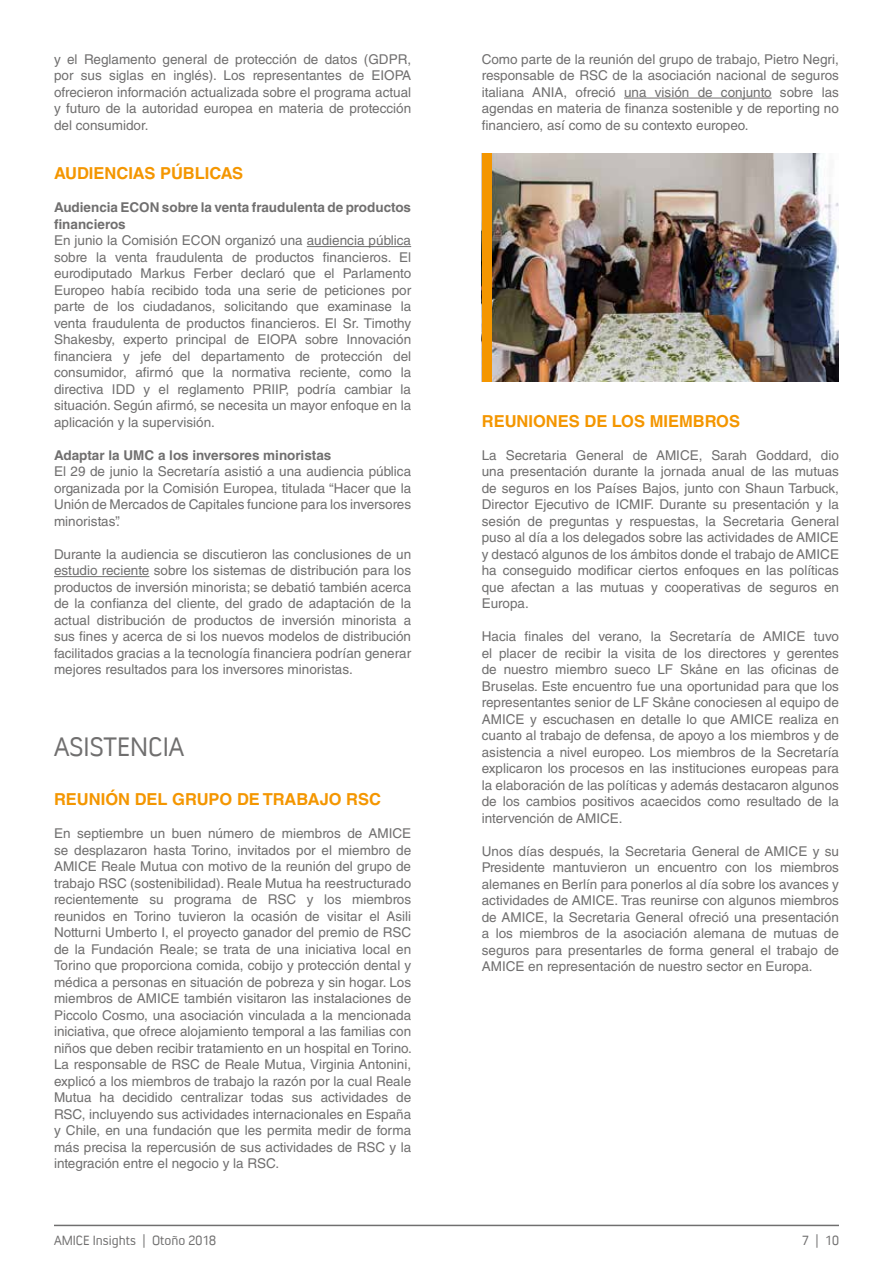
<style>
.page{position:relative;width:893px;height:1263px;background:#fff}
.page>*{position:absolute;margin:0;border:0;box-sizing:border-box;transform-origin:0 0}
.t1{font:27px "Convection";color:#706f6f}
.t2{font:700 16.5px "Helvetica LT Std";color:#f49600}
.t3{font:13.5px/16.5px "Helvetica LT Std";color:#706f6f;text-align:justify}
.t4{font:700 13.5px/16.5px "Helvetica LT Std";color:#706f6f}
.t5{font:13.5px "Convection";color:#706f6f}
</style>
<div class="page">
<hr style="left:54px;top:1225px;width:785px;height:1px;background:#706f6f">
<hr style="left:307px;top:246px;width:104px;height:1px;background:#706f6f">
<hr style="left:54px;top:576px;width:95px;height:1px;background:#706f6f">
<hr style="left:624px;top:98px;width:148px;height:1px;background:#706f6f">
<img style="left:492px;top:153px;width:347px;height:228px">
<div style="left:482px;top:153px;width:10px;height:228px;background:#f49600"></div>
<p class="t3" style="left:54px;top:51px;width:359px">y el Reglamento general de protección de datos (GDPR, por sus siglas en inglés). Los representantes de EIOPA ofrecieron información actualizada sobre el programa actual y futuro de la autoridad europea en materia de protección del consumidor.</p>
<p class="t2" style="left:54px;top:163px;width:191px">AUDIENCIAS PÚBLICAS</p>
<p class="t4" style="left:54px;top:199px;width:359px">Audiencia ECON sobre la venta fraudulenta de productos financieros</p>
<p class="t3" style="left:54px;top:232px;width:359px">En junio la Comisión ECON organizó una audiencia pública sobre la venta fraudulenta de productos financieros. El eurodiputado Markus Ferber declaró que el Parlamento Europeo había recibido toda una serie de peticiones por parte de los ciudadanos, solicitando que examinase la venta fraudulenta de productos financieros. El Sr. Timothy Shakesby, experto principal de EIOPA sobre Innovación financiera y jefe del departamento de protección del consumidor, afirmó que la normativa reciente, como la directiva IDD y el reglamento PRIIP, podría cambiar la situación. Según afirmó, se necesita un mayor enfoque en la aplicación y la supervisión.</p>
<p class="t4" style="left:54px;top:446px;width:279px">Adaptar la UMC a los inversores minoristas</p>
<p class="t3" style="left:54px;top:463px;width:359px">El 29 de junio la Secretaría asistió a una audiencia pública organizada por la Comisión Europea, titulada “Hacer que la Unión de Mercados de Capitales funcione para los inversores minoristas”.</p>
<p class="t3" style="left:54px;top:546px;width:359px">Durante la audiencia se discutieron las conclusiones de un estudio reciente sobre los sistemas de distribución para los productos de inversión minorista; se debatió también acerca de la confianza del cliente, del grado de adaptación de la actual distribución de productos de inversión minorista a sus fines y acerca de si los nuevos modelos de distribución facilitados gracias a la tecnología financiera podrían generar mejores resultados para los inversores minoristas.</p>
<h1 class="t1" style="left:54px;top:729px;width:132px">ASISTENCIA</h1>
<p class="t2" style="left:54px;top:789px;width:329px">REUNIÓN DEL GRUPO DE TRABAJO RSC</p>
<p class="t3" style="left:54px;top:825px;width:359px">En septiembre un buen número de miembros de AMICE se desplazaron hasta Torino, invitados por el miembro de AMICE Reale Mutua con motivo de la reunión del grupo de trabajo RSC (sostenibilidad). Reale Mutua ha reestructurado recientemente su programa de RSC y los miembros reunidos en Torino tuvieron la ocasión de visitar el Asili Notturni Umberto I, el proyecto ganador del premio de RSC de la Fundación Reale; se trata de una iniciativa local en Torino que proporciona comida, cobijo y protección dental y médica a personas en situación de pobreza y sin hogar. Los miembros de AMICE también visitaron las instalaciones de Piccolo Cosmo, una asociación vinculada a la mencionada iniciativa, que ofrece alojamiento temporal a las familias con niños que deben recibir tratamiento en un hospital en Torino.<br>La responsable de RSC de Reale Mutua, Virginia Antonini, explicó a los miembros de trabajo la razón por la cual Reale Mutua ha decidido centralizar todas sus actividades de RSC, incluyendo sus actividades internacionales en España y Chile, en una fundación que les permita medir de forma más precisa la repercusión de sus actividades de RSC y la integración entre el negocio y la RSC.</p>
<p class="t5" style="left:54px;top:1232px;width:164px">AMICE Insights | Otoño 2018</p>
<p class="t3" style="left:482px;top:51px;width:359px">Como parte de la reunión del grupo de trabajo, Pietro Negri, responsable de RSC de la asociación nacional de seguros italiana ANIA, ofreció una visión de conjunto sobre las agendas en materia de finanza sostenible y de reporting no financiero, así como de su contexto europeo.</p>
<p class="t2" style="left:482px;top:411px;width:260px">REUNIONES DE LOS MIEMBROS</p>
<p class="t3" style="left:482px;top:447px;width:359px">La Secretaria General de AMICE, Sarah Goddard, dio una presentación durante la jornada anual de las mutuas de seguros en los Países Bajos, junto con Shaun Tarbuck, Director Ejecutivo de ICMIF. Durante su presentación y la sesión de preguntas y respuestas, la Secretaria General puso al día a los delegados sobre las actividades de AMICE y destacó algunos de los ámbitos donde el trabajo de AMICE ha conseguido modificar ciertos enfoques en las políticas que afectan a las mutuas y cooperativas de seguros en Europa.</p>
<p class="t3" style="left:482px;top:628px;width:359px">Hacia finales del verano, la Secretaría de AMICE tuvo el placer de recibir la visita de los directores y gerentes de nuestro miembro sueco LF Skåne en las oficinas de Bruselas. Este encuentro fue una oportunidad para que los representantes senior de LF Skåne conociesen al equipo de AMICE y escuchasen en detalle lo que AMICE realiza en cuanto al trabajo de defensa, de apoyo a los miembros y de asistencia a nivel europeo. Los miembros de la Secretaría explicaron los procesos en las instituciones europeas para la elaboración de las políticas y además destacaron algunos de los cambios positivos acaecidos como resultado de la intervención de AMICE.</p>
<p class="t3" style="left:482px;top:843px;width:359px">Unos días después, la Secretaria General de AMICE y su Presidente mantuvieron un encuentro con los miembros alemanes en Berlín para ponerlos al día sobre los avances y actividades de AMICE. Tras reunirse con algunos miembros de AMICE, la Secretaria General ofreció una presentación a los miembros de la asociación alemana de mutuas de seguros para presentarles de forma general el trabajo de AMICE en representación de nuestro sector en Europa.</p>
<p class="t5" style="left:802px;top:1232px;width:38px">7 | 10</p>
</div>
